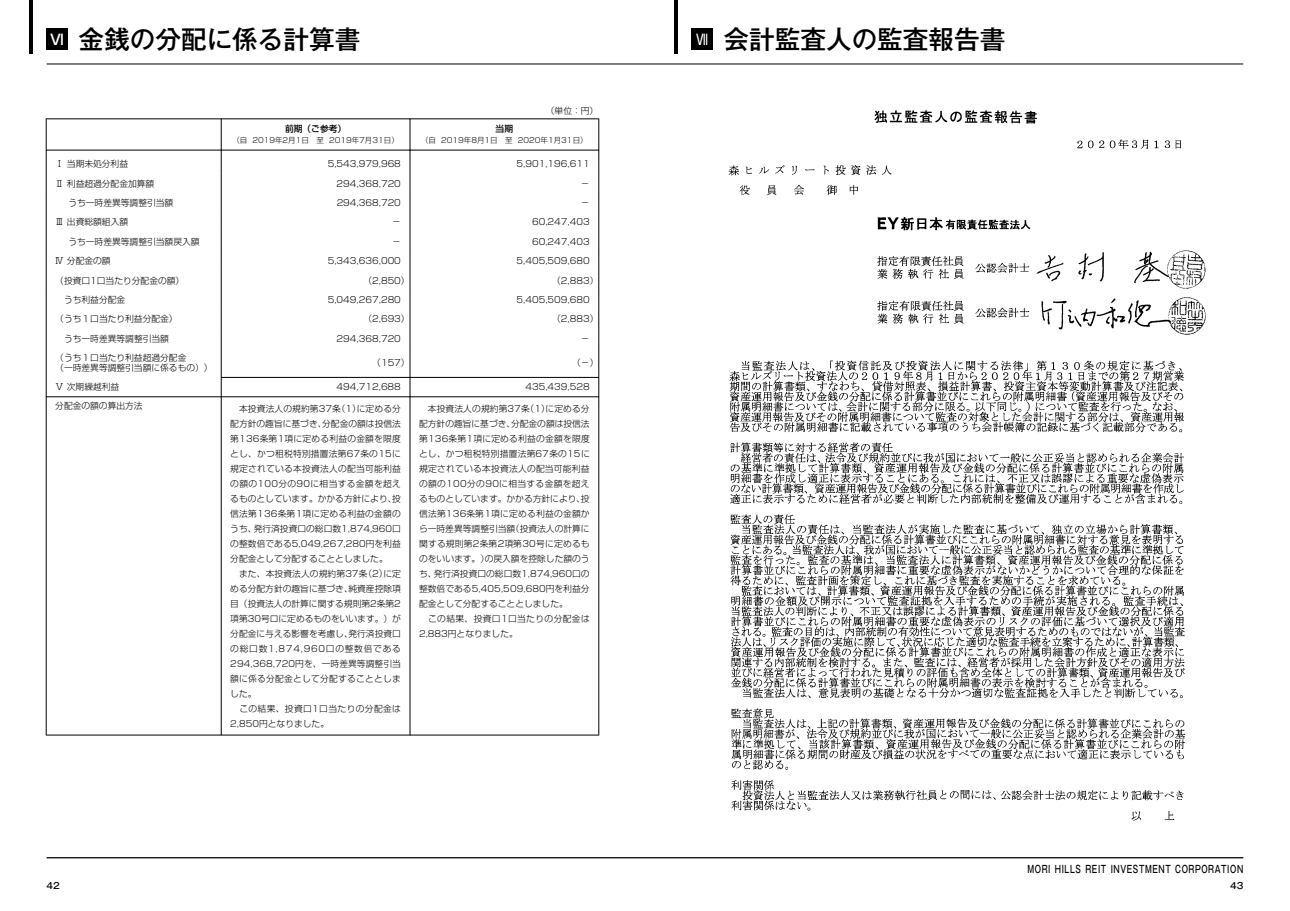
<style>
.page{position:relative;width:1290px;height:911px;background:#fff}
.page>*{position:absolute;margin:0;border:0;box-sizing:border-box;transform-origin:0 0}
.t1{font:500 25.62px "Gothic MB101 Pr 6";color:#000}
.t2{font:500 10.25px "Gothic MB101 Pr 6";letter-spacing:.085em;color:#000;scale:.7 1}
.t3{font:300 8.75px/15px "Shin Go Pr 6";color:#000}
.t4{font:500 8.75px "Shin Go Pr 6";color:#000}
.t5{font:500 8.75px "Gothic MB101 Pr 6";color:#000}
.t6{font:300 7.5px "Shin Go Pr 6";color:#000}
</style>
<div class="page">
<div style="left:47px;top:29px;width:21px;height:21px;background:#000"></div>
<hr style="left:29px;top:0;width:3px;height:53px;background:#000">
<hr style="left:47px;top:64px;width:598px;height:1px;background:#000">
<hr style="left:47px;top:857px;width:598px;height:1px;background:#000">
<hr style="left:46px;top:118px;width:175px;height:1px;background:#000">
<hr style="left:46px;top:118px;width:1px;height:32px;background:#000">
<hr style="left:221px;top:118px;width:189px;height:1px;background:#000">
<hr style="left:221px;top:118px;width:1px;height:32px;background:#000">
<hr style="left:410px;top:118px;width:189px;height:1px;background:#000">
<hr style="left:598px;top:118px;width:1px;height:32px;background:#000">
<hr style="left:410px;top:118px;width:1px;height:32px;background:#000">
<hr style="left:46px;top:150px;width:176px;height:1px;background:#000">
<hr style="left:221px;top:150px;width:189px;height:1px;background:#000">
<hr style="left:410px;top:150px;width:189px;height:1px;background:#000">
<svg style="left:410px;top:150px;width:1px;height:198px"></svg>
<hr style="left:410px;top:348px;width:1px;height:30px;background:#000">
<hr style="left:221px;top:377px;width:189px;height:1px;background:#000">
<hr style="left:410px;top:377px;width:189px;height:1px;background:#000">
<hr style="left:46px;top:396px;width:176px;height:1px;background:#000">
<svg style="left:46px;top:150px;width:1px;height:251px"></svg>
<hr style="left:221px;top:396px;width:189px;height:1px;background:#000">
<svg style="left:221px;top:151px;width:1px;height:250px"></svg>
<hr style="left:410px;top:396px;width:189px;height:1px;background:#000">
<svg style="left:598px;top:150px;width:1px;height:251px"></svg>
<svg style="left:410px;top:378px;width:1px;height:23px"></svg>
<hr style="left:46px;top:401px;width:1px;height:330px;background:#000">
<hr style="left:221px;top:401px;width:1px;height:330px;background:#000">
<hr style="left:598px;top:401px;width:1px;height:330px;background:#000">
<hr style="left:410px;top:401px;width:1px;height:330px;background:#000">
<hr style="left:46px;top:734px;width:175px;height:1px;background:#000">
<hr style="left:221px;top:734px;width:189px;height:1px;background:#000">
<hr style="left:410px;top:734px;width:189px;height:1px;background:#000">
<div style="left:692px;top:29px;width:21px;height:21px;background:#000"></div>
<hr style="left:674px;top:0;width:3px;height:53px;background:#000">
<hr style="left:645px;top:64px;width:598px;height:1px;background:#000">
<hr style="left:645px;top:857px;width:598px;height:1px;background:#000">
<img style="left:728px;top:110px;width:478px;height:711px">
<h1 class="t1" style="left:50px;top:18px;width:312px"><sup>VI</sup> 金銭の分配に係る計算書</h1>
<p class="t4" style="left:285px;top:122px;width:63px">前期（ご参考）</p>
<p class="t6" style="left:232px;top:134px;width:168px">（自 2019年2月1日　至 2019年7月31日）</p>
<p class="t3" style="left:546px;top:102px;width:54px">（単位：円）</p>
<p class="t4" style="left:496px;top:122px;width:19px">当期</p>
<p class="t6" style="left:421px;top:134px;width:168px">（自 2019年8月1日　至 2020年1月31日）</p>
<p class="t3" style="left:55px;top:156px;width:74px">Ⅰ 当期未処分利益</p>
<p class="t3" style="left:328px;top:156px;width:75px">5,543,979,968</p>
<p class="t3" style="left:516px;top:156px;width:75px">5,901,196,611</p>
<p class="t3" style="left:55px;top:175px;width:101px">Ⅱ 利益超過分配金加算額</p>
<p class="t3" style="left:337px;top:175px;width:66px">294,368,720</p>
<p class="t3" style="left:581px;top:175px;width:10px">－</p>
<p class="t3" style="left:68px;top:194px;width:106px">うち一時差異等調整引当額</p>
<p class="t3" style="left:337px;top:194px;width:66px">294,368,720</p>
<p class="t3" style="left:581px;top:194px;width:10px">－</p>
<p class="t3" style="left:55px;top:214px;width:74px">Ⅲ 出資総額組入額</p>
<p class="t3" style="left:392px;top:214px;width:10px">－</p>
<p class="t3" style="left:532px;top:214px;width:59px">60,247,403</p>
<p class="t3" style="left:68px;top:233px;width:133px">うち一時差異等調整引当額戻入額</p>
<p class="t3" style="left:392px;top:233px;width:10px">－</p>
<p class="t3" style="left:532px;top:233px;width:59px">60,247,403</p>
<p class="t3" style="left:55px;top:252px;width:57px">Ⅳ 分配金の額</p>
<p class="t3" style="left:328px;top:252px;width:75px">5,343,636,000</p>
<p class="t3" style="left:516px;top:252px;width:75px">5,405,509,680</p>
<p class="t3" style="left:55px;top:272px;width:131px">（投資口1口当たり分配金の額）</p>
<p class="t3" style="left:368px;top:272px;width:39px">(2,850)</p>
<p class="t3" style="left:556px;top:272px;width:39px">(2,883)</p>
<p class="t3" style="left:64px;top:291px;width:63px">うち利益分配金</p>
<p class="t3" style="left:328px;top:291px;width:75px">5,049,267,280</p>
<p class="t3" style="left:516px;top:291px;width:75px">5,405,509,680</p>
<p class="t3" style="left:55px;top:311px;width:124px">（うち１口当たり利益分配金）</p>
<p class="t3" style="left:368px;top:311px;width:39px">(2,693)</p>
<p class="t3" style="left:556px;top:311px;width:39px">(2,883)</p>
<p class="t3" style="left:64px;top:330px;width:106px">うち一時差異等調整引当額</p>
<p class="t3" style="left:337px;top:330px;width:66px">294,368,720</p>
<p class="t3" style="left:581px;top:330px;width:10px">－</p>
<p class="t3" style="left:55px;top:352px;width:159px;line-height:10px">（うち１口当たり利益超過分配金<br>（一時差異等調整引当額に係るもの））</p>
<p class="t3" style="left:377px;top:354px;width:30px">(157)</p>
<p class="t3" style="left:577px;top:354px;width:19px">(－)</p>
<p class="t3" style="left:55px;top:379px;width:66px">Ⅴ 次期繰越利益</p>
<p class="t3" style="left:337px;top:379px;width:66px">494,712,688</p>
<p class="t3" style="left:525px;top:379px;width:66px">435,439,528</p>
<p class="t3" style="left:55px;top:397px;width:89px">分配金の額の算出方法</p>
<p class="t3" style="left:230px;top:400px;width:172px;text-indent:9px">本投資法人の規約第37条(1)に定める分配方針の趣旨に基づき、分配金の額は投信法第136条第1項に定める利益の金額を限度とし、かつ租税特別措置法第67条の15に規定されている本投資法人の配当可能利益の額の100分の90に相当する金額を超えるものとしています。かかる方針により、投信法第136条第1項に定める利益の金額のうち、発行済投資口の総口数1,874,960口の整数倍である5,049,267,280円を利益分配金として分配することとしました。<br>　また、本投資法人の規約第37条(2)に定める分配方針の趣旨に基づき、純資産控除項目（投資法人の計算に関する規則第2条第2項第30号ロに定めるものをいいます。）が分配金に与える影響を考慮し、発行済投資口の総口数1,874,960口の整数倍である<br>294,368,720円を、一時差異等調整引当額に係る分配金として分配することとしました。<br>　この結果、投資口1口当たりの分配金は<br>2,850円となりました。</p>
<p class="t3" style="left:419px;top:400px;width:172px;text-indent:9px">本投資法人の規約第37条(1)に定める分配方針の趣旨に基づき、分配金の額は投信法第136条第1項に定める利益の金額を限度とし、かつ租税特別措置法第67条の15に規定されている本投資法人の配当可能利益の額の100分の90に相当する金額を超えるものとしています。かかる方針により、投信法第136条第1項に定める利益の金額から一時差異等調整引当額（投資法人の計算に関する規則第2条第2項第30号に定めるものをいいます。）の戻入額を控除した額のうち、発行済投資口の総口数1,874,960口の整数倍である5,405,509,680円を利益分配金として分配することとしました。<br>　この結果、投資口1口当たりの分配金は<br>2,883円となりました。</p>
<p class="t5" style="left:47px;top:878px;width:15px">42</p>
<h1 class="t1" style="left:696px;top:18px;width:311px"><sup>VII</sup> 会計監査人の監査報告書</h1>
<p class="t2" style="left:1027px;top:860px;width:310px">MORI HILLS REIT INVESTMENT CORPORATION</p>
<p class="t5" style="left:1230px;top:878px;width:15px">43</p>
</div>
